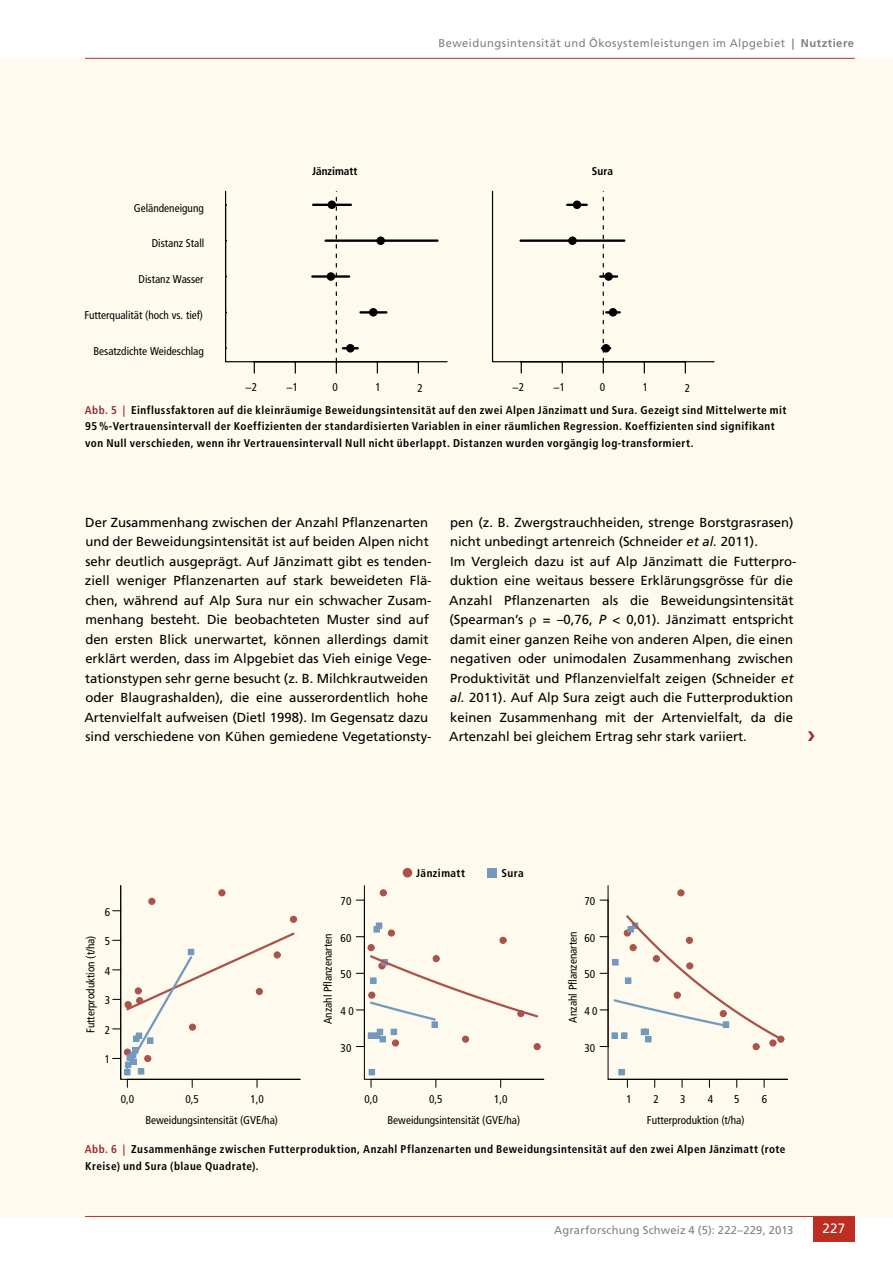
<style>
.page{position:relative;width:893px;height:1263px;background:#fff}
.page>*{position:absolute;margin:0;border:0;box-sizing:border-box;transform-origin:0 0}
.t1{font:13.5px "Frutiger LT Std";color:#fff}
.t2{font:13.2px/19.5px "Frutiger LT Std";color:#000}
.t3{font:700 condensed 11.25px/16.5px "Frutiger LT Std";letter-spacing:.04em;color:#000}
.t4{font:condensed 11.25px "Frutiger LT Std";color:#000}
.t5{font:11.25px "Frutiger LT Std";letter-spacing:.035em;color:#808080}
.t6{font:700 condensed 11.25px "Frutiger LT Std";color:#000}
.s1{font-weight:700}
.s2{font-weight:400}
.s3{color:#9a2b2f}
.s4{font-style:italic}
</style>
<div class="page">
<div style="left:813px;top:1216px;width:42px;height:26px;background:#bd2d21"></div>
<div style="left:0;top:58px;width:893px;height:1158px;background:#fefaed"></div>
<hr style="left:85px;top:1216px;width:770px;height:1px;background:#bd2d21">
<hr style="left:85px;top:58px;width:770px;height:1px;background:#bd2d21">
<svg style="left:225px;top:190px;width:223px;height:184px"></svg>
<hr style="left:225px;top:205px;width:1px;height:143px;background:#000">
<svg style="left:491px;top:190px;width:224px;height:184px"></svg>
<svg style="left:113px;top:885px;width:188px;height:203px"></svg>
<svg style="left:356px;top:885px;width:188px;height:203px"></svg>
<svg style="left:600px;top:885px;width:188px;height:203px"></svg>
<div style="left:487px;top:868px;width:10px;height:9px;background:#739abd"></div>
<div style="left:403px;top:868px;width:9px;height:9px;background:#ab534a;border-radius:50%"></div>
<p class="t4" style="left:134px;top:201px;width:71px">Geländeneigung</p>
<p class="t4" style="left:152px;top:237px;width:54px">Distanz Stall</p>
<p class="t4" style="left:139px;top:273px;width:66px">Distanz Wasser</p>
<p class="t4" style="left:84px;top:309px;width:120px">Futterqualität (hoch vs. tief)</p>
<p class="t4" style="left:93px;top:345px;width:112px">Besatzdichte Weideschlag</p>
<p class="t6" style="left:312px;top:164px;width:47px">Jänzimatt</p>
<p class="t5" style="left:438px;top:36px;width:417px">Beweidungsintensität und Ökosystemleistungen im Alpgebiet <span class="s1">| Nutztiere</span></p>
<p class="t3" style="left:592px;top:163px;width:23px">Sura</p>
<p class="t4" style="left:245px;top:381px;width:14px">−2</p>
<p class="t4" style="left:286px;top:381px;width:14px">−1</p>
<p class="t4" style="left:512px;top:381px;width:14px">−2</p>
<p class="t4" style="left:553px;top:381px;width:14px">−1</p>
<p class="t4" style="left:332px;top:381px;width:7px">0</p>
<p class="t4" style="left:375px;top:381px;width:7px">1</p>
<p class="t4" style="left:417px;top:381px;width:7px">2</p>
<p class="t4" style="left:600px;top:381px;width:7px">0</p>
<p class="t4" style="left:643px;top:381px;width:7px">1</p>
<p class="t3" style="left:85px;top:377px;width:703px;line-height:21.9px;text-indent:600px"><span class="s2">2<br></span><span class="s3">Abb. 5 |</span> Einflussfaktoren auf die kleinräumige Beweidungsintensität auf den zwei Alpen Jänzimatt und Sura. Gezeigt sind Mittelwerte mit</p>
<p class="t3" style="left:85px;top:418px;width:691px">95 %-Vertrauensintervall der Koeffizienten der standardisierten Variablen in einer räumlichen Regression. Koeffizienten sind signifikant von Null verschieden, wenn ihr Vertrauensintervall Null nicht überlappt. Distanzen wurden vorgängig log-transformiert.</p>
<p class="t2" style="left:84px;top:512px;width:349px">Der Zusammenhang zwischen der Anzahl Pflanzenarten und der Beweidungsintensität ist auf beiden Alpen nicht sehr deutlich ausgeprägt. Auf Jänzimatt gibt es tenden&shy;ziell weniger Pflanzenarten auf stark beweideten Flä&shy;chen, während auf Alp Sura nur ein schwacher Zusam&shy;menhang besteht. Die beobachteten Muster sind auf den ersten Blick unerwartet, können allerdings damit erklärt werden, dass im Alpgebiet das Vieh einige Vege&shy;tationstypen sehr gerne besucht (z. B. Milchkrautweiden oder Blaugrashalden), die eine ausserordentlich hohe Artenvielfalt aufweisen (Dietl 1998). Im Gegensatz dazu sind verschiedene von Kühen gemiedene Vegetationsty-</p>
<p class="t2" style="left:449px;top:512px;width:349px">pen (z. B. Zwergstrauchheiden, strenge Borstgrasrasen) nicht unbedingt artenreich (Schneider <span class="s4">et al.</span> 2011).<br>Im Vergleich dazu ist auf Alp Jänzimatt die Futterpro&shy;duktion eine weitaus bessere Erklärungsgrösse für die Anzahl Pflanzenarten als die Beweidungsintensität (Spearman’s</p>
<p class="t2" style="left:449px;top:610px;width:346px;text-align:justify;text-indent:94px">= –0,76, <span class="s4">P</span> &lt; 0,01). Jänzimatt entspricht damit einer ganzen Reihe von anderen Alpen, die einen negativen oder unimodalen Zusammenhang zwischen Produktivität und Pflanzenvielfalt zeigen (Schneider <span class="s4">et al.</span> 2011). Auf Alp Sura zeigt auch die Futterproduktion keinen Zusammenhang mit der Artenvielfalt, da die Artenzahl bei gleichem Ertrag sehr stark variiert.</p>
<p class="t4" style="left:84px;top:1033px;width:99px;rotate:-90deg">Futterproduktion (t/ha)</p>
<p class="t4" style="left:105px;top:905px;width:7px">6</p>
<p class="t4" style="left:105px;top:935px;width:7px">5</p>
<p class="t4" style="left:105px;top:964px;width:7px">4</p>
<p class="t4" style="left:105px;top:994px;width:7px">3</p>
<p class="t4" style="left:105px;top:1023px;width:7px">2</p>
<p class="t4" style="left:105px;top:1053px;width:7px">1</p>
<p class="t4" style="left:121px;top:1093px;width:15px">0,0</p>
<p class="t4" style="left:186px;top:1093px;width:15px">0,5</p>
<p class="t4" style="left:250px;top:1093px;width:15px">1,0</p>
<p class="t4" style="left:145px;top:1114px;width:134px">Beweidungsintensität (GVE/ha)</p>
<p class="t4" style="left:341px;top:895px;width:12px">70</p>
<p class="t4" style="left:321px;top:1024px;width:92px;rotate:-90deg">Anzahl Pflanzenarten</p>
<p class="t4" style="left:341px;top:931px;width:12px">60</p>
<p class="t4" style="left:341px;top:968px;width:12px">50</p>
<p class="t4" style="left:341px;top:1004px;width:15px">40</p>
<p class="t4" style="left:341px;top:1041px;width:12px">30</p>
<p class="t3" style="left:416px;top:865px;width:51px">Jänzimatt</p>
<p class="t3" style="left:502px;top:865px;width:24px">Sura</p>
<p class="t4" style="left:364px;top:1093px;width:15px">0,0</p>
<p class="t4" style="left:429px;top:1093px;width:15px">0,5</p>
<p class="t4" style="left:494px;top:1093px;width:15px">1,0</p>
<p class="t4" style="left:387px;top:1114px;width:134px">Beweidungsintensität (GVE/ha)</p>
<p class="t4" style="left:584px;top:895px;width:12px">70</p>
<p class="t4" style="left:566px;top:1022px;width:92px;rotate:-90deg">Anzahl Pflanzenarten</p>
<p class="t4" style="left:584px;top:931px;width:12px">60</p>
<p class="t4" style="left:584px;top:968px;width:12px">50</p>
<p class="t4" style="left:584px;top:1004px;width:15px">40</p>
<p class="t4" style="left:584px;top:1041px;width:12px">30</p>
<p class="t4" style="left:627px;top:1093px;width:7px">1</p>
<p class="t4" style="left:653px;top:1093px;width:7px">2</p>
<p class="t4" style="left:680px;top:1093px;width:7px">3</p>
<p class="t4" style="left:708px;top:1093px;width:7px">4</p>
<p class="t4" style="left:734px;top:1093px;width:7px">5</p>
<p class="t4" style="left:762px;top:1093px;width:7px">6</p>
<p class="t4" style="left:647px;top:1114px;width:99px">Futterproduktion (t/ha)</p>
<p class="t3" style="left:85px;top:1141px;width:702px"><span class="s3">Abb. 6 |</span> Zusammenhänge zwischen Futterproduktion, Anzahl Pflanzenarten und Beweidungsintensität auf den zwei Alpen Jänzimatt (rote<br>Kreise) und Sura (blaue Quadrate).</p>
<p class="t5" style="left:554px;top:1223px;width:241px">Agrarforschung Schweiz 4 (5): 222–229, 2013</p>
<p class="t1" style="left:822px;top:1221px;width:24px">227</p>
</div>
